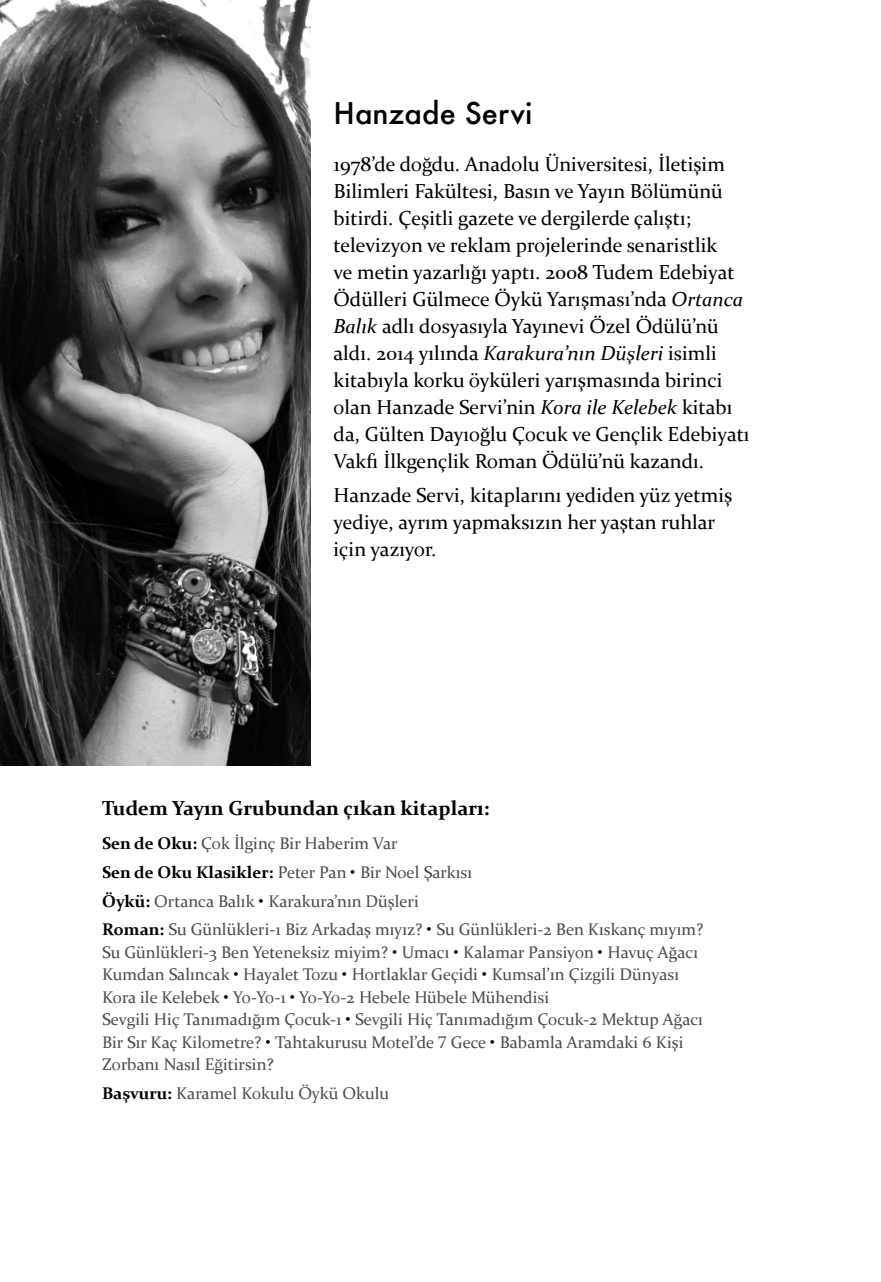
<style>
.page{position:relative;width:881px;height:1282px;background:#fff}
.page>*{position:absolute;margin:0;border:0;box-sizing:border-box;transform-origin:0 0}
.t1{font:500 29.25px "Futura";color:#000}
.t2{font:20.25px/27px "Constantia";color:#000}
.t3{font:700 20.25px "Constantia";color:#000}
.t4{font:16.88px/22.5px "Constantia";color:#4c4c4c}
.s1{font-style:italic}
.s2{font-weight:700;color:#000}
.s3{color:#000}
</style>
<div class="page">
<img style="left:0;top:0;width:310px;height:765px">
<h1 class="t1" style="left:333px;top:93px;width:200px">Hanzade Servi</h1>
<p class="t2" style="left:333px;top:150px;width:417px">1978’de doğdu. Anadolu Üniversitesi, İletişim Bilimleri Fakültesi, Basın ve Yayın Bölümünü bitirdi. Çeşitli gazete ve dergilerde çalıştı; televizyon ve reklam projelerinde senaristlik<br>ve metin yazarlığı yaptı. 2008 Tudem Edebiyat Ödülleri Gülmece Öykü Yarışması’nda <span class="s1">Ortanca Balık</span> adlı dosyasıyla Yayınevi Özel Ödülü’nü aldı. 2014 yılında <span class="s1">Karakura’nın Düşleri</span> isimli kitabıyla korku öyküleri yarışmasında birinci olan Hanzade Servi’nin <span class="s1">Kora ile Kelebek</span> kitabı da, Gülten Dayıoğlu Çocuk ve Gençlik Edebiyatı Vakfı İlkgençlik Roman Ödülü’nü kazandı.</p>
<p class="t2" style="left:333px;top:480px;width:400px">Hanzade Servi, kitaplarını yediden yüz yetmiş yediye, ayrım yapmaksızın her yaştan ruhlar için yazıyor.</p>
<p class="t3" style="left:102px;top:794px;width:389px">Tudem Yayın Grubundan çıkan kitapları:</p>
<p class="t4" style="left:102px;top:828px;width:602px;line-height:28.8px"><span class="s2">Sen de Oku:</span> Çok İlginç Bir Haberim Var<br><span class="s2">Sen de Oku Klasikler:</span> Peter Pan <span class="s3">•</span> Bir Noel Şarkısı<br><span class="s2">Öykü:</span> Ortanca Balık <span class="s3">•</span> Karakura’nın Düşleri<br><span class="s2">Roman:</span> Su Günlükleri-1 Biz Arkadaş mıyız? <span class="s3">•</span> Su Günlükleri-2 Ben Kıskanç mıyım?</p>
<p class="t4" style="left:102px;top:940px;width:602px">Su Günlükleri-3 Ben Yeteneksiz miyim? <span class="s3">•</span> Umacı <span class="s3">•</span> Kalamar Pansiyon <span class="s3">•</span> Havuç Ağacı Kumdan Salıncak <span class="s3">•</span> Hayalet Tozu <span class="s3">•</span> Hortlaklar Geçidi <span class="s3">•</span> Kumsal’ın Çizgili Dünyası Kora ile Kelebek <span class="s3">•</span> Yo-Yo-1 <span class="s3">•</span> Yo-Yo-2 Hebele Hübele Mühendisi<br>Sevgili Hiç Tanımadığım Çocuk-1 <span class="s3">•</span> Sevgili Hiç Tanımadığım Çocuk-2 Mektup Ağacı Bir Sır Kaç Kilometre? <span class="s3">•</span> Tahtakurusu Motel’de 7 Gece <span class="s3">•</span> Babamla Aramdaki 6 Kişi Zorbanı Nasıl Eğitirsin?</p>
<p class="t4" style="left:102px;top:1081px;width:288px"><span class="s2">Başvuru:</span> Karamel Kokulu Öykü Okulu</p>
</div>
